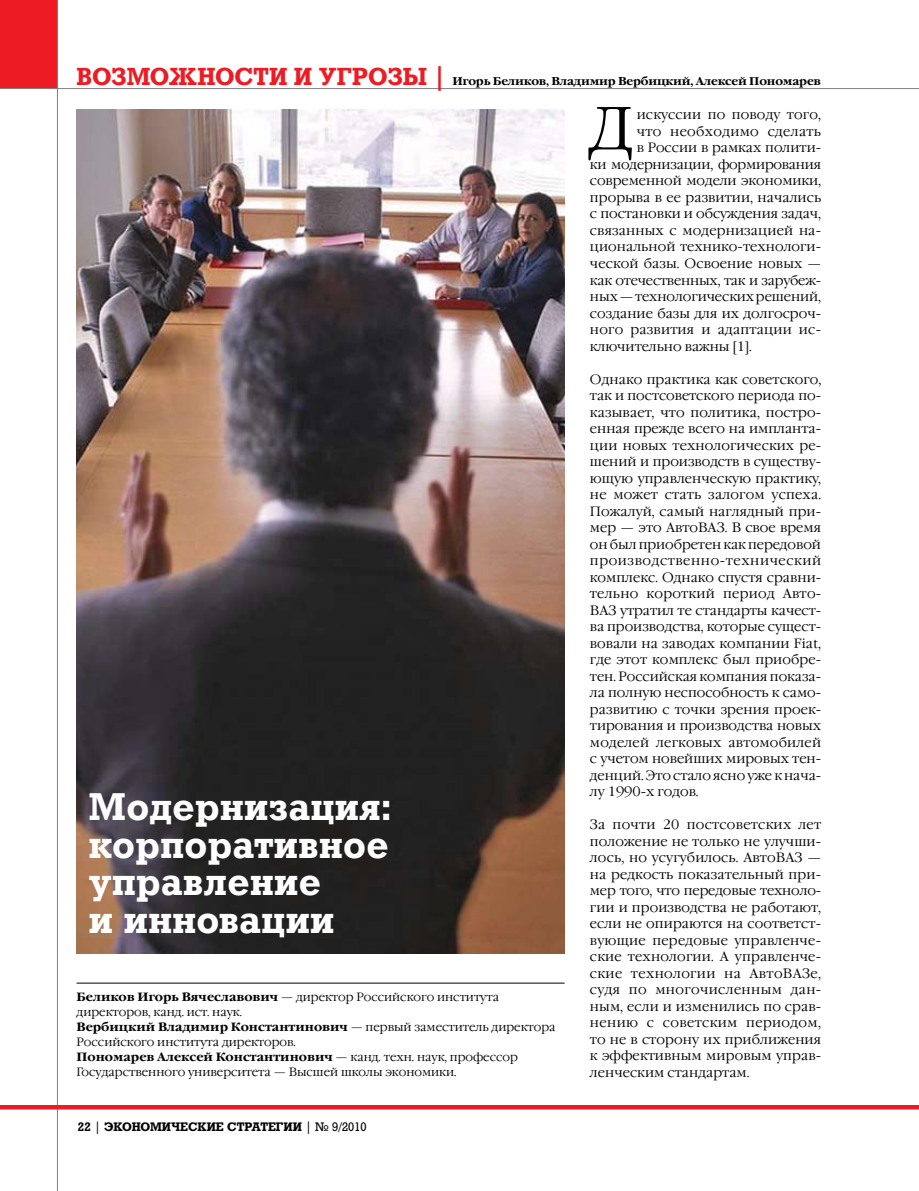
<style>
.page{position:relative;width:919px;height:1191px;background:#fff}
.page>*{position:absolute;margin:0;border:0;box-sizing:border-box;transform-origin:0 0}
.t1{font:300 60.6px "Garamond C";color:#000}
.t2{font:700 37.5px/37.5px "Rodeo";letter-spacing:.01em;color:#fff}
.t3{font:300 13.5px/16.5px "Garamond C";letter-spacing:.005em;color:#000;text-align:justify}
.t4{font:300 13.5px "Garamond C";letter-spacing:-.015em;color:#000}
.t5{font:300 13.5px "Garamond C";letter-spacing:.025em;color:#000}
.t6{font:300 12px/15px "Garamond C";color:#000}
.t7{font:700 12px "Rodeo";color:#000}
.t8{font:700 11.25px "Garamond C";letter-spacing:-.015em;color:#000}
.s1{font-family:"Rodeo";font-size:24px;color:#ed1c24}
.s2{font-weight:700}
.s3{font-weight:400}
</style>
<div class="page">
<div style="left:0;top:0;width:58px;height:89px;background:#ed1c24"></div>
<hr style="left:57px;top:0;width:1px;height:1191px;background:#808284">
<hr style="left:0;top:88px;width:918px;height:1px;background:#808284">
<hr style="left:0;top:1105px;width:918px;height:4px;background:#ed1c24">
<hr style="left:77px;top:982px;width:487px;height:1px;background:#000">
<img style="left:77px;top:109px;width:487px;height:844px">
<p class="t8" style="left:77px;top:75px;width:745px"><span class="s1">ВОЗМОЖНОСТИ И УГРОЗЫ |</span> Игорь Беликов, Владимир Вербицкий, Алексей Пономарев</p>
<h2 class="t2" style="left:89px;top:788px;width:304px">Модернизация: корпоративное управление<br>и инновации</h2>
<p class="t6" style="left:77px;top:989px;width:480px"><span class="s2">Беликов Игорь Вячеславович</span> — директор Российского института директоров, канд. ист. наук.<br><span class="s2">Вербицкий Владимир Константинович</span> — первый заместитель директора Российского института директоров.<br><span class="s2">Пономарев Алексей Константинович</span> — канд. техн. наук, профессор Государственного университета — Высшей школы экономики.</p>
<p class="t7" style="left:78px;top:1119px;width:290px">22 <span class="s3">|</span> ЭКОНОМИЧЕСКИЕ СТРАТЕГИИ <span class="s3">| № 9/2010</span></p>
<h1 class="t1" style="left:590px;top:95px;width:44px">Д</h1>
<p class="t3" style="left:636px;top:107px;width:186px">искуссии по поводу того,</p>
<p class="t5" style="left:636px;top:124px;width:186px">что необходимо сделать</p>
<p class="t3" style="left:636px;top:140px;width:186px">в России в рамках полити-</p>
<p class="t4" style="left:590px;top:157px;width:232px">ки модернизации, формирования</p>
<p class="t3" style="left:590px;top:173px;width:232px">современной модели экономики,</p>
<p class="t3" style="left:590px;top:190px;width:233px">прорыва в ее развитии, начались</p>
<p class="t3" style="left:590px;top:206px;width:233px">с постановки и обсуждения задач,</p>
<p class="t3" style="left:590px;top:223px;width:233px">связанных с модернизацией на-</p>
<p class="t3" style="left:590px;top:239px;width:233px">циональной технико-технологи-</p>
<p class="t3" style="left:590px;top:256px;width:233px">ческой базы. Освоение новых —</p>
<p class="t3" style="left:590px;top:272px;width:233px">как отечественных, так и зарубеж-</p>
<p class="t3" style="left:590px;top:289px;width:233px">ных — технологических решений,</p>
<p class="t3" style="left:590px;top:305px;width:233px">создание базы для их долгосроч-</p>
<p class="t3" style="left:590px;top:322px;width:233px">ного развития и адаптации ис-</p>
<p class="t3" style="left:590px;top:338px;width:163px">ключительно важны [1].</p>
<p class="t3" style="left:590px;top:371px;width:233px">Однако практика как советского, так и постсоветского периода по&shy;казывает, что политика, постро&shy;енная прежде всего на импланта&shy;ции новых технологических ре&shy;шений и производств в существу&shy;ющую управленческую практику, не может стать залогом успеха.<br>Пожалуй, самый наглядный при&shy;мер — это АвтоВАЗ. В свое время он был приобретен как передовой производственно-технический комплекс. Однако спустя сравни&shy;тельно короткий период Авто-ВАЗ утратил те стандарты качест&shy;ва производства, которые сущест&shy;вовали на заводах компании Fiat, где этот комплекс был приобре&shy;тен. Российская компания показа&shy;ла полную неспособность к само&shy;развитию с точки зрения проек&shy;тирования и производства новых моделей легковых автомобилей с учетом новейших мировых тен&shy;денций. Это стало ясно уже к нача&shy;лу 1990-х годов.</p>
<p class="t3" style="left:590px;top:817px;width:233px">За почти 20 постсоветских лет положение не только не улучши&shy;лось, но усугубилось. АвтоВАЗ — на редкость показательный при&shy;мер того, что передовые техноло&shy;гии и производства не работают, если не опираются на соответст&shy;вующие передовые управленче&shy;ские технологии. А управленче&shy;ские технологии на АвтоВАЗе, судя по многочисленным дан&shy;ным, если и изменились по срав&shy;нению с советским периодом, то не в сторону их приближения к эффективным мировым управ&shy;ленческим стандартам.</p>
</div>
